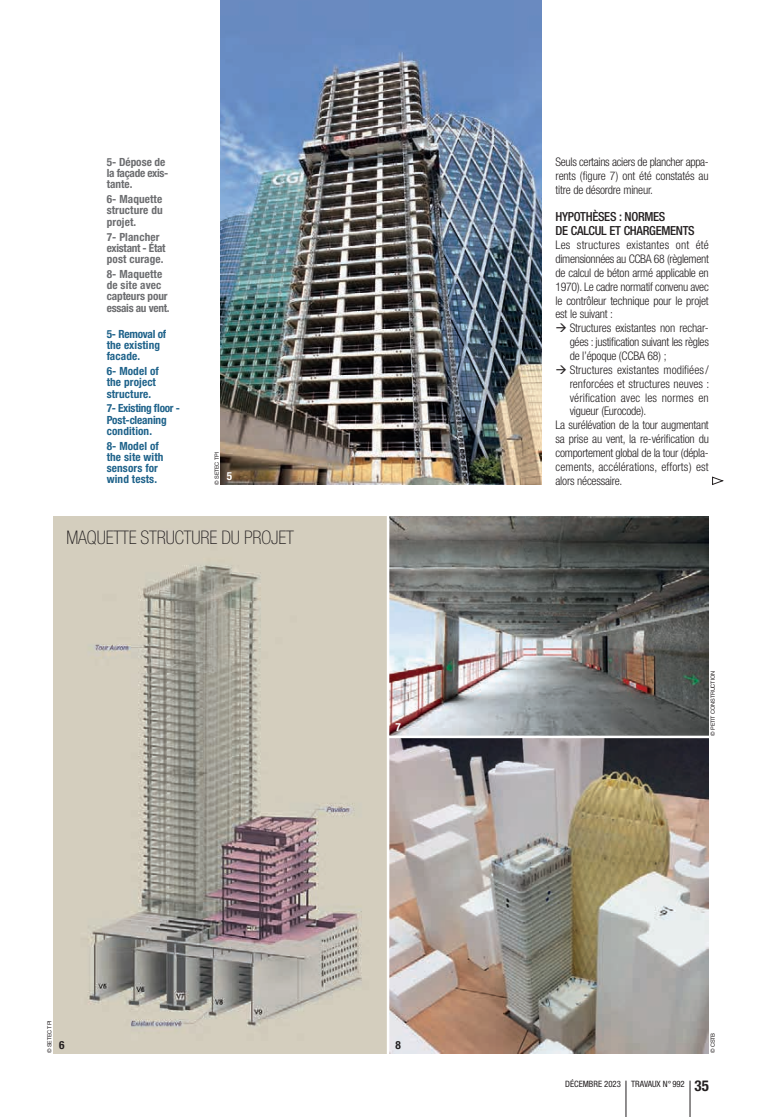
<style>
.page{position:relative;width:762px;height:1117px;background:#fff}
.page>*{position:absolute;margin:0;border:0;box-sizing:border-box;transform-origin:0 0}
.Intervenant_titre{font:100 condensed 18.75px "Helvetica Neue";letter-spacing:-.01em;color:#231f20}
.Dossier_texte_couran{font:500 condensed 12.5px/13.9px "Helvetica Neue";letter-spacing:-.025em;color:#231f20}
.Dossier_texte_couran-2{font:300 condensed 11.88px/13.9px "Helvetica Neue";letter-spacing:-.015em;color:#231f20;text-align:justify}
.t1{font:700 condensed 11.25px/11.2px "Helvetica Neue";letter-spacing:.01em;color:#1e628a}
.t2{font:700 condensed 11.25px/11.2px "Helvetica Neue";letter-spacing:.01em;color:#6c6d70}
.t3{font:700 condensed 11.25px/11.2px "Helvetica Neue";letter-spacing:-.01em;color:#6c6d70}
.t4{font:700 condensed 11.25px/11.2px "Helvetica Neue";letter-spacing:-.01em;color:#1e628a}
.t5{font:700 condensed 11.25px "Helvetica Neue";color:#231f20}
.t6{font:700 condensed 11.25px "Helvetica Neue";color:#fff}
.t7{font:condensed 8.75px "Helvetica Neue";color:#231f20}
.Actu_légende{font:5.62px "Helvetica Neue";letter-spacing:-.02em;color:#231f20}
.s1{font-weight:700;font-size:15px}
</style>
<div class="page">
<hr style="left:626px;top:1080px;width:1px;height:36px;background:#231f20">
<hr style="left:690px;top:1080px;width:1px;height:36px;background:#231f20">
<img style="left:53px;top:516px;width:656px;height:536px">
<img style="left:221px;top:0;width:320px;height:484px">
<svg style="left:712px;top:476px;width:11px;height:9px"></svg>
<hr style="left:387px;top:512px;width:2px;height:545px;background:#fff">
<hr style="left:388px;top:735px;width:324px;height:3px;background:#fff">
<p class="t2" style="left:107px;top:156px;width:63px">5- Dépose de la façade exis&shy;tante.</p>
<p class="t2" style="left:107px;top:193px;width:58px;text-align:justify">6- Maquette structure du projet.</p>
<p class="t2" style="left:107px;top:231px;width:60px">7- Plancher existant - État post curage.</p>
<p class="t3" style="left:107px;top:268px;width:64px">8- Maquette de site avec capteurs pour essais au vent.</p>
<p class="t1" style="left:107px;top:328px;width:61px">5- Removal of the existing facade.</p>
<p class="t1" style="left:107px;top:365px;width:54px">6- Model of the project structure.</p>
<p class="t4" style="left:107px;top:402px;width:75px">7- Existing floor -<br>Post-cleaning condition.</p>
<p class="t1" style="left:107px;top:440px;width:58px">8- Model of the site with sensors for wind tests.</p>
<p class="Actu_légende" style="left:213px;top:484px;width:34px;rotate:-90deg">© SETEC TPI</p>
<p class="t6" style="left:227px;top:469px;width:7px">5</p>
<p class="Intervenant_titre" style="left:67px;top:527px;width:229px">MAQUETTE STRUCTURE DU PROJET</p>
<p class="t6" style="left:395px;top:720px;width:7px">7</p>
<p class="Actu_légende" style="left:45px;top:1052px;width:34px;rotate:-90deg">© SETEC TPI</p>
<p class="t5" style="left:59px;top:1037px;width:7px">6</p>
<p class="t5" style="left:395px;top:1037px;width:7px">8</p>
<p class="Dossier_texte_couran-2" style="left:555px;top:155px;width:155px">Seuls certains aciers de plancher appa&shy;rents (figure 7) ont été constatés au titre de désordre mineur.</p>
<p class="Dossier_texte_couran" style="left:555px;top:210px;width:141px">HYPOTHÈSES : NORMES<br>DE CALCUL ET CHARGEMENTS</p>
<p class="Dossier_texte_couran-2" style="left:555px;top:238px;width:155px">Les structures existantes ont été dimensionnées au CCBA 68 (règlement de calcul de béton armé applicable en 1970). Le cadre normatif convenu avec le contrôleur technique pour le projet est le suivant :</p>
<p class="Dossier_texte_couran-2" style="left:570px;top:321px;width:141px;text-indent:-14px">→ Structures existantes non rechar&shy;gées : justification suivant les règles de l’époque (CCBA 68) ;</p>
<p class="Dossier_texte_couran-2" style="left:570px;top:362px;width:141px;text-indent:-14px">→ Structures existantes modifiées/ renforcées et structures neuves : vérification avec les normes en vigueur (Eurocode).</p>
<p class="Dossier_texte_couran-2" style="left:555px;top:418px;width:155px">La surélévation de la tour augmentant sa prise au vent, la re-vérification du comportement global de la tour (dépla&shy;cements, accélérations, efforts) est alors nécessaire.</p>
<p class="Actu_légende" style="left:708px;top:735px;width:66px;rotate:-90deg">© PETIT CONSTRUCTION</p>
<p class="Actu_légende" style="left:708px;top:1052px;width:22px;rotate:-90deg">© CSTB</p>
<p class="t7" style="left:565px;top:1078px;width:145px">DÉCEMBRE 2023 TRAVAUX N° 992 <span class="s1">35</span></p>
</div>
